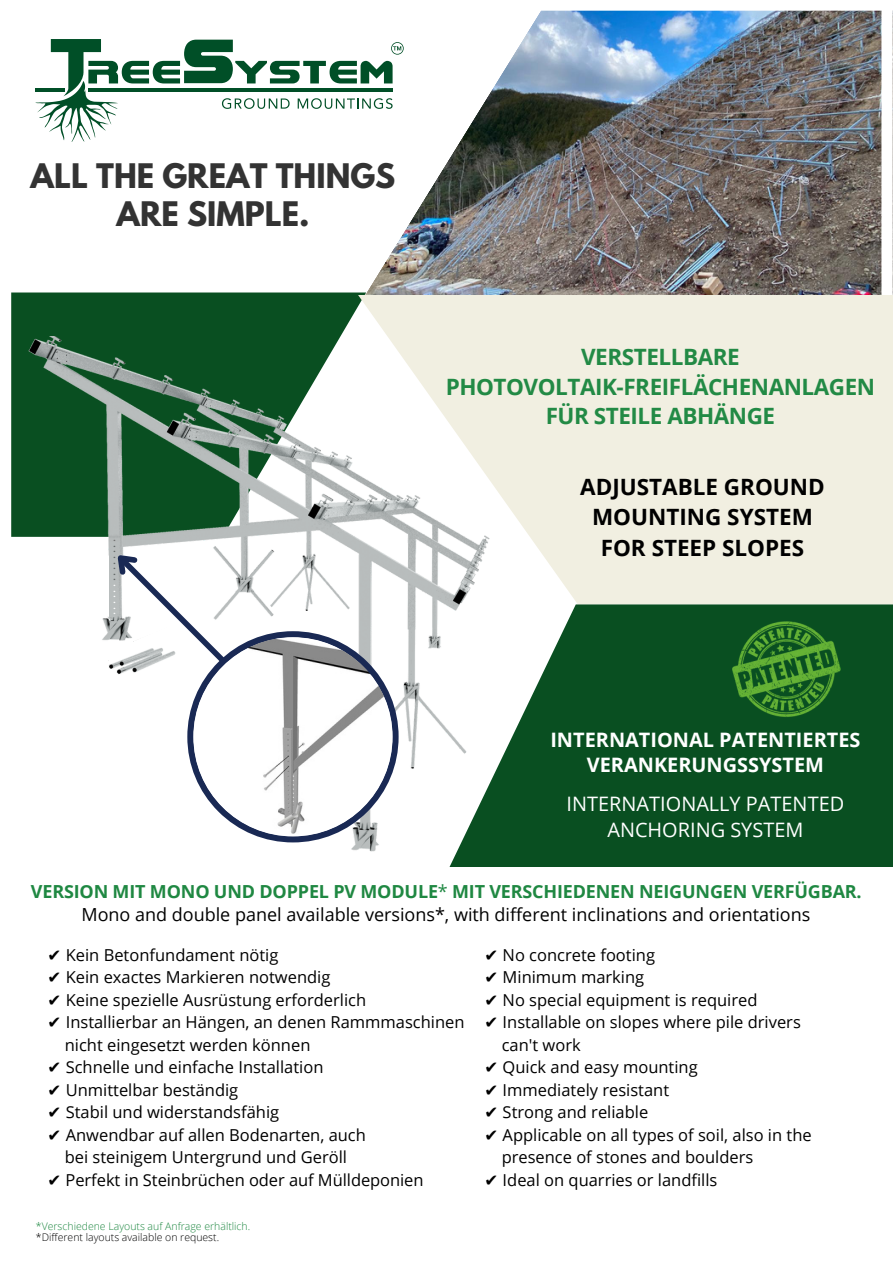
<style>
.page{position:relative;width:893px;height:1264px;background:#fff}
.page>*{position:absolute;margin:0;border:0;box-sizing:border-box;transform-origin:0 0}
.t1{font:700 30px/38.2px "League Spartan";color:#333;text-align:center}
.t2{font:700 22.5px/29.2px "Open Sans";letter-spacing:-.02em;color:#228a45;text-align:center}
.t3{font:700 22.5px "Open Sans";color:#000}
.t4{font:700 19.95px/25.2px "Open Sans";color:#fff;text-align:center}
.t5{font:19.95px "Open Sans";color:#fff}
.t6{font:18px "Open Sans";color:#000}
.t7{font:700 18px "Open Sans";letter-spacing:-.01em;color:#1f8842}
.t8{font:16.5px "Open Sans";color:#000}
.t9{font:300 10.5px "Open Sans";color:#1f8842}
.t10{font:300 10.5px "Open Sans";color:#000}
.t11{font:800 7.5px "Open Sans";color:#606565}
.t12{font:800 7.5px "Open Sans";color:#fff}
.t13{font:800 7.5px "Open Sans";color:#6f6f6f}
.s1{font-weight:400}
.s2{font-family:"DejaVu Sans"}
</style>
<div class="page">
<img style="left:611px;top:11px;width:270px;height:283px">
<svg style="left:11px;top:11px;width:600px;height:284px"></svg>
<div style="left:0;top:293px;width:366px;height:244px;background:#094f21"></div>
<div style="left:0;top:0;width:11px;height:1262px;background:#fff"></div>
<svg style="left:35px;top:39px;width:368px;height:103px"></svg>
<img style="left:17px;top:337px;width:432px;height:515px">
<svg style="left:102px;top:534px;width:296px;height:308px"></svg>
<img style="left:109px;top:645px;width:68px;height:31px">
<svg style="left:358px;top:295px;width:534px;height:309px;fill:#f1efe1"></svg>
<svg style="left:449px;top:604px;width:443px;height:263px;fill:#094f21"></svg>
<img style="left:732px;top:620px;width:108px;height:98px">
<p class="t1" style="left:31px;top:161px;width:366px">ALL THE GREAT THINGS<br>ARE SIMPLE.</p>
<p class="t13" style="left:113px;top:533px;width:4px">.</p>
<p class="t11" style="left:113px;top:538px;width:4px">.</p>
<p class="t11" style="left:113px;top:544px;width:4px">.</p>
<p class="t11" style="left:113px;top:550px;width:4px">.</p>
<p class="t11" style="left:113px;top:555px;width:4px">.</p>
<p class="t11" style="left:113px;top:561px;width:4px">.</p>
<p class="t11" style="left:113px;top:567px;width:4px">.</p>
<p class="t11" style="left:113px;top:572px;width:4px">.</p>
<p class="t12" style="left:113px;top:578px;width:4px">.</p>
<p class="t12" style="left:113px;top:583px;width:4px">.</p>
<p class="t12" style="left:113px;top:589px;width:4px">.</p>
<p class="t12" style="left:113px;top:595px;width:4px">.</p>
<p class="t12" style="left:113px;top:600px;width:4px">.</p>
<p class="t12" style="left:113px;top:606px;width:4px">.</p>
<p class="t2" style="left:581px;top:342px;width:160px">VERSTELLBARE</p>
<p class="t2" style="left:445px;top:371px;width:431px">PHOTOVOLTAIK-FREIFLÄCHENANLAGEN<br>FÜR STEILE ABHÄNGE</p>
<p class="t3" style="left:580px;top:471px;width:246px">ADJUSTABLE GROUND</p>
<p class="t3" style="left:592px;top:501px;width:222px">MOUNTING SYSTEM</p>
<p class="t3" style="left:600px;top:531px;width:205px">FOR STEEP SLOPES</p>
<p class="t4" style="left:550px;top:726px;width:311px">INTERNATIONAL PATENTIERTES<br>VERANKERUNGSSYSTEM</p>
<p class="t5" style="left:566px;top:790px;width:279px">INTERNATIONALLY PATENTED</p>
<p class="t5" style="left:607px;top:815px;width:197px">ANCHORING SYSTEM</p>
<p class="t7" style="left:31px;top:878px;width:832px">VERSION MIT MONO UND DOPPEL PV MODULE<span class="s1">*</span> MIT VERSCHIEDENEN NEIGUNGEN VERFÜGBAR.</p>
<p class="t6" style="left:81px;top:901px;width:730px">Mono and double panel available versions*, with different inclinations and orientations</p>
<p class="t8" style="left:48px;top:943px;width:232px"><span class="s2">✔</span> Kein Betonfundament nötig</p>
<p class="t8" style="left:48px;top:965px;width:284px"><span class="s2">✔</span> Kein exactes Markieren notwendig</p>
<p class="t8" style="left:48px;top:988px;width:320px"><span class="s2">✔</span> Keine spezielle Ausrüstung erforderlich</p>
<p class="t8" style="left:48px;top:1010px;width:418px"><span class="s2">✔</span> Installierbar an Hängen, an denen Rammmaschinen</p>
<p class="t8" style="left:65px;top:1033px;width:247px">nicht eingesetzt werden können</p>
<p class="t8" style="left:48px;top:1055px;width:277px"><span class="s2">✔</span> Schnelle und einfache Installation</p>
<p class="t8" style="left:48px;top:1078px;width:192px"><span class="s2">✔</span> Unmittelbar beständig</p>
<p class="t8" style="left:48px;top:1100px;width:233px"><span class="s2">✔</span> Stabil und widerstandsfähig</p>
<p class="t8" style="left:48px;top:1122px;width:320px"><span class="s2">✔</span> Anwendbar auf allen Bodenarten, auch</p>
<p class="t8" style="left:65px;top:1145px;width:284px">bei steinigem Untergrund und Geröll</p>
<p class="t8" style="left:48px;top:1167px;width:377px"><span class="s2">✔</span> Perfekt in Steinbrüchen oder auf Mülldeponien</p>
<p class="t9" style="left:36px;top:1218px;width:216px">*Verschiedene Layouts auf Anfrage erhältlich.</p>
<p class="t10" style="left:36px;top:1229px;width:185px">*Different layouts available on request.</p>
<p class="t8" style="left:484px;top:943px;width:172px"><span class="s2">✔</span> No concrete footing</p>
<p class="t8" style="left:484px;top:965px;width:161px"><span class="s2">✔</span> Minimum marking</p>
<p class="t8" style="left:484px;top:988px;width:274px"><span class="s2">✔</span> No special equipment is required</p>
<p class="t8" style="left:484px;top:1010px;width:318px"><span class="s2">✔</span> Installable on slopes where pile drivers</p>
<p class="t8" style="left:501px;top:1033px;width:80px">can't work</p>
<p class="t8" style="left:484px;top:1055px;width:215px"><span class="s2">✔</span> Quick and easy mounting</p>
<p class="t8" style="left:484px;top:1078px;width:186px"><span class="s2">✔</span> Immediately resistant</p>
<p class="t8" style="left:484px;top:1100px;width:165px"><span class="s2">✔</span> Strong and reliable</p>
<p class="t8" style="left:484px;top:1122px;width:328px"><span class="s2">✔</span> Applicable on all types of soil, also in the</p>
<p class="t8" style="left:501px;top:1145px;width:253px">presence of stones and boulders</p>
<p class="t8" style="left:484px;top:1167px;width:234px"><span class="s2">✔</span> Ideal on quarries or landfills</p>
</div>
